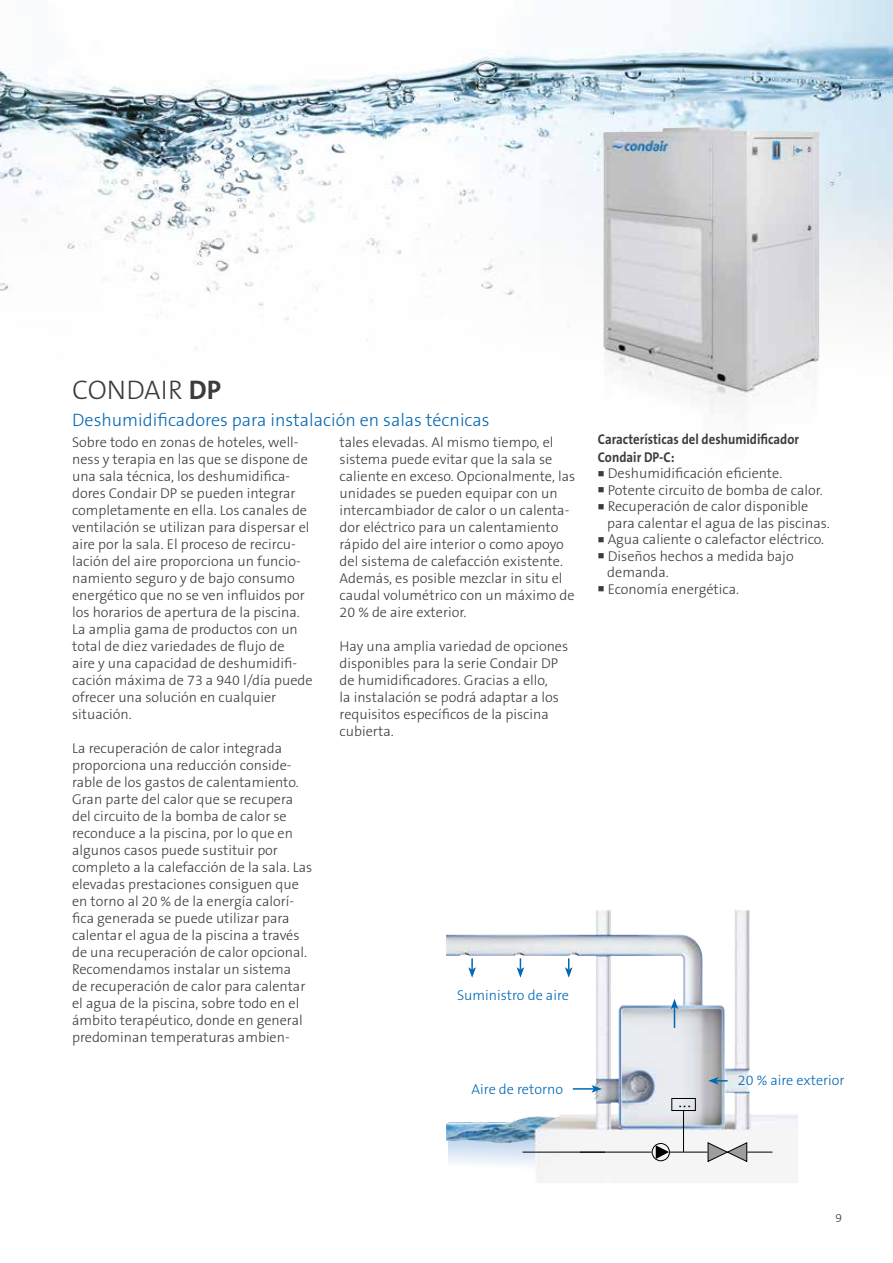
<style>
.page{position:relative;width:893px;height:1263px;background:#fff}
.page>*{position:absolute;margin:0;border:0;box-sizing:border-box;transform-origin:0 0}
.t1{font:300 27px "The Sans B3";color:#3c3c3b}
.t2{font:300 18px "The Sans B3";color:#0669b3}
.t3{font:italic 18px "Times New Roman";color:#000}
.t4{font:300 14.25px/17px "The Sans B3";color:#3c3c3b}
.t5{font:700 14.25px/18px "The Sans B7";color:#3c3c3b;scale:.9 1}
.t6{font:300 14.25px "The Sans B3";color:#0069b4}
.t7{font:300 12px "The Sans B3";color:#3c3c3b}
.s1{font-family:"The Sans B7";font-weight:700}
</style>
<div class="page">
<svg style="left:448px;top:1122px;width:117px;height:51px"></svg>
<img style="left:0;top:0;width:893px;height:349px">
<img style="left:446px;top:910px;width:288px;height:186px">
<img style="left:603px;top:127px;width:217px;height:279px">
<svg style="left:565px;top:958px;width:8px;height:20px"></svg>
<svg style="left:517px;top:958px;width:7px;height:20px"></svg>
<svg style="left:468px;top:958px;width:8px;height:20px"></svg>
<hr style="left:573px;top:1088px;width:21px;height:2px;background:#0069b4">
<svg style="left:591px;top:1085px;width:11px;height:8px"></svg>
<svg style="left:671px;top:999px;width:7px;height:29px"></svg>
<svg style="left:708px;top:1077px;width:20px;height:8px"></svg>
<div style="left:671px;top:1098px;width:25px;height:13px;border:1px solid #000"></div>
<hr style="left:522px;top:1152px;width:130px;height:1px;background:#000">
<hr style="left:670px;top:1152px;width:38px;height:1px;background:#000">
<svg style="left:707px;top:1142px;width:65px;height:20px"></svg>
<hr style="left:683px;top:1110px;width:1px;height:42px;background:#000">
<svg style="left:656px;top:1145px;width:13px;height:14px"></svg>
<div style="left:652px;top:1143px;width:18px;height:18px;border:1px solid #000;border-radius:50%"></div>
<h1 class="t1" style="left:72px;top:376px;width:150px">CONDAIR <span class="s1">DP</span></h1>
<p class="t2" style="left:72px;top:411px;width:419px">Deshumidificadores para instalación en salas técnicas</p>
<p class="t4" style="left:72px;top:434px;width:242px">Sobre todo en zonas de hoteles, well&shy;ness y terapia en las que se dispone de una sala técnica, los deshumidifica&shy;dores Condair DP se pueden integrar completamente en ella. Los canales de ventilación se utilizan para dispersar el aire por la sala. El proceso de recircu&shy;lación del aire proporciona un funcio&shy;namiento seguro y de bajo consumo energético que no se ven influidos por los horarios de apertura de la piscina.<br>La amplia gama de productos con un total de diez variedades de flujo de<br>aire y una capacidad de deshumidifi&shy;cación máxima de 73 a 940 l/día puede ofrecer una solución en cualquier situación.</p>
<p class="t4" style="left:72px;top:740px;width:242px">La recuperación de calor integrada proporciona una reducción conside&shy;rable de los gastos de calentamiento.<br>Gran parte del calor que se recupera del circuito de la bomba de calor se reconduce a la piscina, por lo que en algunos casos puede sustituir por completo a la calefacción de la sala. Las elevadas prestaciones consiguen que en torno al 20 % de la energía calorí&shy;fica generada se puede utilizar para calentar el agua de la piscina a través de una recuperación de calor opcional.<br>Recomendamos instalar un sistema<br>de recuperación de calor para calentar el agua de la piscina, sobre todo en el ámbito terapéutico, donde en general predominan temperaturas ambien-</p>
<p class="t4" style="left:340px;top:434px;width:237px">tales elevadas. Al mismo tiempo, el sistema puede evitar que la sala se caliente en exceso. Opcionalmente, las unidades se pueden equipar con un intercambiador de calor o un calenta&shy;dor eléctrico para un calentamiento rápido del aire interior o como apoyo del sistema de calefacción existente.<br>Además, es posible mezclar in situ el caudal volumétrico con un máximo de 20 % de aire exterior.</p>
<p class="t4" style="left:340px;top:638px;width:230px">Hay una amplia variedad de opciones disponibles para la serie Condair DP de humidificadores. Gracias a ello,<br>la instalación se podrá adaptar a los requisitos específicos de la piscina cubierta.</p>
<p class="t6" style="left:457px;top:987px;width:113px">Suministro de aire</p>
<p class="t6" style="left:472px;top:1081px;width:93px">Aire de retorno</p>
<p class="t5" style="left:598px;top:430px;width:225px">Características del deshumidificador<br>Condair DP-C:</p>
<p class="t4" style="left:598px;top:465px;width:186px">■ Deshumidificación eficiente.</p>
<p class="t4" style="left:598px;top:482px;width:226px">■ Potente circuito de bomba de calor.</p>
<p class="t4" style="left:607px;top:499px;width:224px;line-height:16.5px;text-indent:-9px">■ Recuperación de calor disponible para calentar el agua de las piscinas.</p>
<p class="t4" style="left:598px;top:531px;width:228px">■ Agua caliente o calefactor eléctrico.</p>
<p class="t4" style="left:607px;top:548px;width:188px;line-height:16.5px;text-indent:-9px">■ Diseños hechos a medida bajo demanda.</p>
<p class="t4" style="left:598px;top:581px;width:143px">■ Economía energética.</p>
<p class="t3" style="left:679px;top:1088px;width:15px">...</p>
<p class="t6" style="left:738px;top:1073px;width:108px">20 % aire exterior</p>
<p class="t7" style="left:835px;top:1211px;width:8px">9</p>
</div>
